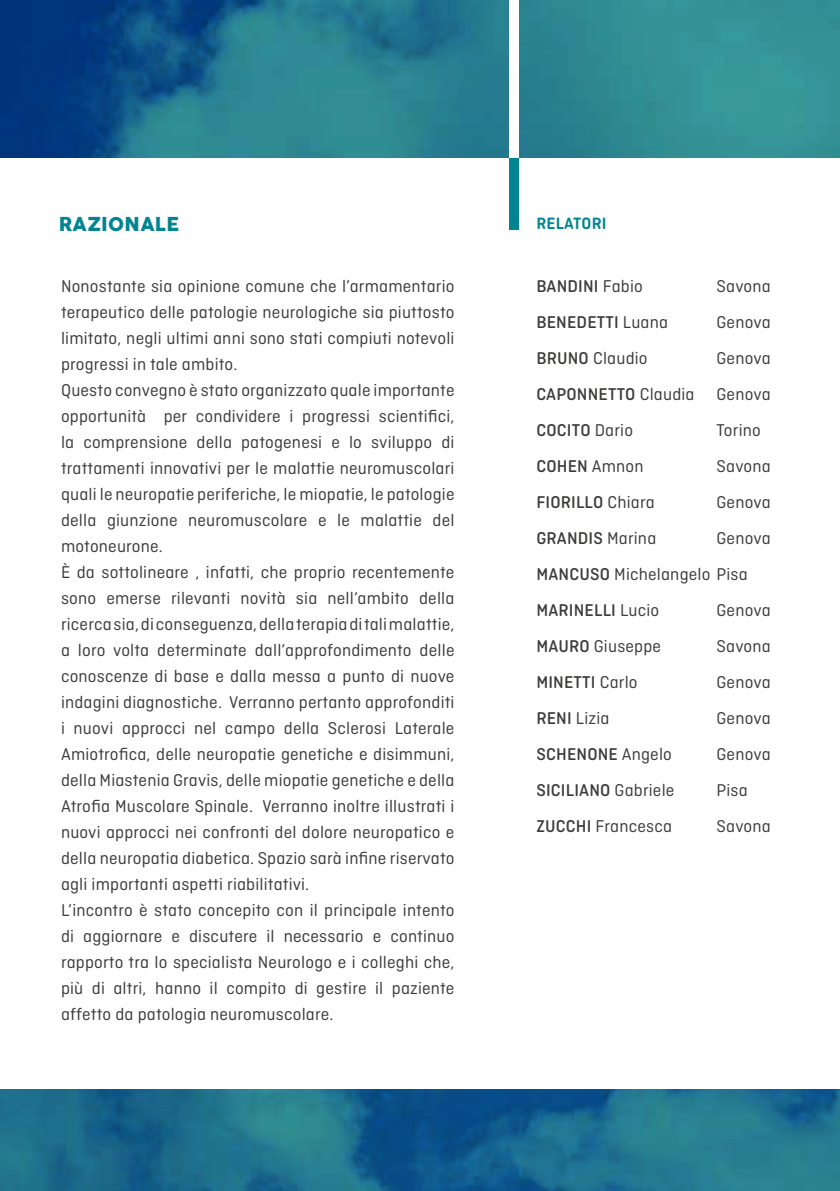
<style>
.page{position:relative;width:840px;height:1191px;background:#fff}
.page>*{position:absolute;margin:0;border:0;box-sizing:border-box;transform-origin:0 0}
.t1{font:18.8px "Cocogoose";letter-spacing:.02em;color:#008492}
.t2{font:18px/26px "Ciutadella Rounded";letter-spacing:.01em;color:#3c3c3b}
.t3{font:500 18px "Ciutadella Rounded";letter-spacing:.01em;color:#3c3c3b}
.t4{font:600 17.4px "Ciutadella Rounded";letter-spacing:.01em;color:#008492}
.s1{font-weight:400}
.s2{font-weight:500}
</style>
<div class="page">
<img style="left:0;top:0;width:839px;height:1191px">
<div style="left:0;top:159px;width:839px;height:930px;background:#fff"></div>
<div style="left:508px;top:0;width:10px;height:158px;background:#fff"></div>
<div style="left:508px;top:158px;width:10px;height:72px;background:#008492"></div>
<p class="t1" style="left:59px;top:211px;width:122px">RAZIONALE</p>
<p class="t2" style="left:61px;top:273px;width:395px">Nonostante sia opinione comune che l’armamentario terapeutico delle patologie neurologiche sia piuttosto limitato, negli ultimi anni sono stati compiuti notevoli progressi in tale ambito.<br>Questo convegno è stato organizzato quale importante opportunità per condividere i progressi scientifici, la comprensione della patogenesi e lo sviluppo di trattamenti innovativi per le malattie neuromuscolari quali le neuropatie periferiche, le miopatie, le patologie della giunzione neuromuscolare e le malattie del motoneurone.<br>È da sottolineare , infatti, che proprio recentemente sono emerse rilevanti novità sia nell’ambito della ricerca sia, di conseguenza, della terapia di tali malattie, a loro volta determinate dall’approfondimento delle conoscenze di base e dalla messa a punto di nuove indagini diagnostiche. Verranno pertanto approfonditi i nuovi approcci nel campo della Sclerosi Laterale Amiotrofica, delle neuropatie genetiche e disimmuni, della Miastenia Gravis, delle miopatie genetiche e della Atrofia Muscolare Spinale. Verranno inoltre illustrati i nuovi approcci nei confronti del dolore neuropatico e della neuropatia diabetica. Spazio sarà infine riservato agli importanti aspetti riabilitativi.<br>L’incontro è stato concepito con il principale intento di aggiornare e discutere il necessario e continuo rapporto tra lo specialista Neurologo e i colleghi che, più di altri, hanno il compito di gestire il paziente affetto da patologia neuromuscolare.</p>
<p class="t4" style="left:536px;top:213px;width:72px">RELATORI</p>
<p class="t3" style="left:536px;top:276px;width:108px">BANDINI <span class="s1">Fabio</span></p>
<p class="t2" style="left:716px;top:273px;width:56px">Savona</p>
<p class="t3" style="left:536px;top:312px;width:133px">BENEDETTI <span class="s1">Luana</span></p>
<p class="t2" style="left:716px;top:309px;width:56px">Genova</p>
<p class="t2" style="left:536px;top:345px;width:113px"><span class="s2">BRUNO</span> Claudio</p>
<p class="t2" style="left:536px;top:340px;width:236px;line-height:36px;text-align:justify;text-indent:180px">Genova <span class="s2">CAPONNETTO</span> Claudia Genova <span class="s2">COCITO</span> Dario</p>
<p class="t2" style="left:716px;top:417px;width:46px">Torino</p>
<p class="t3" style="left:536px;top:456px;width:109px">COHEN <span class="s1">Amnon</span></p>
<p class="t2" style="left:716px;top:453px;width:56px">Savona</p>
<p class="t3" style="left:536px;top:492px;width:120px">FIORILLO <span class="s1">Chiara</span></p>
<p class="t2" style="left:716px;top:489px;width:56px">Genova</p>
<p class="t3" style="left:536px;top:528px;width:121px">GRANDIS <span class="s1">Marina</span></p>
<p class="t2" style="left:536px;top:520px;width:236px;line-height:36px;text-indent:180px">Genova<br><span class="s2">MANCUSO</span> Michelangelo Pisa<br><span class="s2">MARINELLI</span> Lucio</p>
<p class="t2" style="left:716px;top:597px;width:56px">Genova</p>
<p class="t2" style="left:536px;top:633px;width:126px"><span class="s2">MAURO</span> Giuseppe</p>
<p class="t2" style="left:716px;top:633px;width:56px">Savona</p>
<p class="t3" style="left:536px;top:672px;width:103px">MINETTI <span class="s1">Carlo</span></p>
<p class="t2" style="left:716px;top:669px;width:56px">Genova</p>
<p class="t2" style="left:536px;top:705px;width:75px"><span class="s2">RENI</span> Lizia</p>
<p class="t2" style="left:716px;top:705px;width:56px">Genova</p>
<p class="t3" style="left:536px;top:744px;width:137px">SCHENONE <span class="s1">Angelo</span></p>
<p class="t2" style="left:716px;top:741px;width:56px">Genova</p>
<p class="t3" style="left:536px;top:780px;width:139px">SICILIANO <span class="s1">Gabriele</span></p>
<p class="t2" style="left:716px;top:777px;width:33px">Pisa</p>
<p class="t2" style="left:536px;top:813px;width:137px"><span class="s2">ZUCCHI</span> Francesca</p>
<p class="t2" style="left:716px;top:813px;width:56px">Savona</p>
</div>
